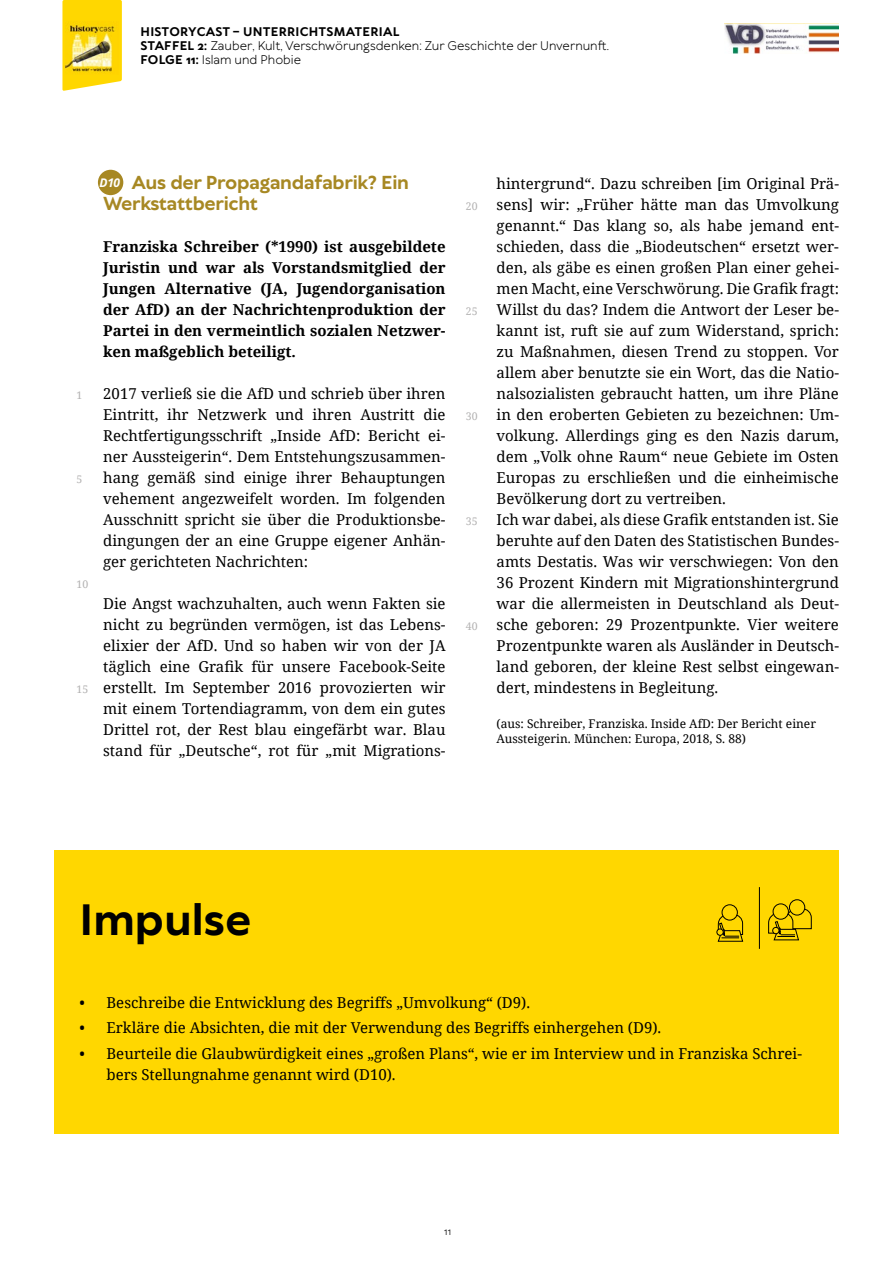
<style>
.page{position:relative;width:893px;height:1263px;background:#fff}
.page>*{position:absolute;margin:0;border:0;box-sizing:border-box;transform-origin:0 0}
.t1{font:700 42px "TT Wellingtons";color:#000}
.t2{font:700 18px/21px "TT Wellingtons";letter-spacing:-.02em;color:#a78823}
.t3{font:15px/21px "Noto Serif";color:#000;text-align:justify}
.t4{font:700 15px/21px "Noto Serif";color:#000;text-align:justify}
.t5{font:12px/14.4px "TT Wellingtons";color:#000}
.t6{font:12px/14.4px "Noto Serif";color:#000}
.t7{font:italic 700 12px "Noto Sans";color:#fff}
.t8{font:10.5px "Noto Serif";color:#b3b2b2}
.t9{font:10.5px "TT Wellingtons";color:#000}
.s1{font-weight:700}
</style>
<div class="page">
<svg style="left:62px;top:0;width:60px;height:91px;background:#fedb21"></svg>
<img style="left:66px;top:22px;width:53px;height:52px">
<img style="left:725px;top:24px;width:114px;height:29px">
<div style="left:98px;top:170px;width:25px;height:25px;background:#a78823;border-radius:50%"></div>
<div style="left:54px;top:851px;width:785px;height:283px;background:#ffd700"></div>
<div style="left:722px;top:904px;width:16px;height:16px;border:1px solid #000;border-radius:50%"></div>
<div style="left:716px;top:928px;width:8px;height:8px;border:1px solid #000;border-radius:50%"></div>
<svg style="left:717px;top:914px;width:27px;height:28px"></svg>
<div style="left:773px;top:903px;width:16px;height:16px;border:1px solid #000;border-radius:50%"></div>
<div style="left:789px;top:899px;width:16px;height:16px;border:1px solid #000;border-radius:50%"></div>
<svg style="left:768px;top:908px;width:44px;height:33px"></svg>
<hr style="left:759px;top:887px;width:1px;height:62px;background:#000">
<p class="t5" style="left:141px;top:24px;width:470px"><span class="s1">HISTORYCAST – UNTERRICHTSMATERIAL<br>STAFFEL 2:</span> Zauber, Kult, Verschwörungsdenken: Zur Geschichte der Unvernunft.<br><span class="s1">FOLGE 11:</span> Islam und Phobie</p>
<p class="t8" style="left:77px;top:388px;width:7px">1</p>
<p class="t8" style="left:77px;top:472px;width:7px">5</p>
<p class="t8" style="left:77px;top:577px;width:13px">10</p>
<p class="t8" style="left:77px;top:682px;width:13px">15</p>
<p class="t2" style="left:103px;top:172px;width:307px;text-indent:29px">Aus der Propagandafabrik? Ein<br>Werkstattbericht</p>
<p class="t4" style="left:103px;top:236px;width:344px">Franziska Schreiber (*1990) ist ausgebildete Juristin und war als Vorstandsmitglied der Jungen Alternative (JA, Jugendorganisation der AfD) an der Nachrichtenproduktion der Partei in den vermeintlich sozialen Netzwer&shy;ken maßgeblich beteiligt.</p>
<p class="t3" style="left:103px;top:383px;width:344px">2017 verließ sie die AfD und schrieb über ihren Eintritt, ihr Netzwerk und ihren Austritt die Rechtfertigungsschrift „Inside AfD: Bericht ei&shy;ner Aussteigerin“. Dem Entstehungszusammen&shy;hang gemäß sind einige ihrer Behauptungen vehement angezweifelt worden. Im folgenden Ausschnitt spricht sie über die Produktionsbe&shy;dingungen der an eine Gruppe eigener Anhän&shy;ger gerichteten Nachrichten:</p>
<p class="t3" style="left:103px;top:593px;width:344px">Die Angst wachzuhalten, auch wenn Fakten sie nicht zu begründen vermögen, ist das Lebens&shy;elixier der AfD. Und so haben wir von der JA täglich eine Grafik für unsere Facebook-Seite erstellt. Im September 2016 provozierten wir mit einem Tortendiagramm, von dem ein gutes Drittel rot, der Rest blau eingefärbt war. Blau stand für „Deutsche“, rot für „mit Migrations-</p>
<p class="t7" style="left:100px;top:174px;width:22px">D10</p>
<p class="t8" style="left:466px;top:199px;width:13px">20</p>
<p class="t8" style="left:466px;top:304px;width:13px">25</p>
<p class="t8" style="left:466px;top:409px;width:13px">30</p>
<p class="t8" style="left:466px;top:514px;width:13px">35</p>
<p class="t8" style="left:466px;top:619px;width:13px">40</p>
<p class="t3" style="left:497px;top:173px;width:344px;text-align:left">hintergrund“. Dazu schreiben [im Original Prä&shy;sens] wir: „Früher hätte man das Umvolkung genannt.“ Das klang so, als habe jemand ent&shy;schieden, dass die „Biodeutschen“ ersetzt wer&shy;den, als gäbe es einen großen Plan einer gehei&shy;men Macht, eine Verschwörung. Die Grafik fragt:<br>Willst du das? Indem die Antwort der Leser be&shy;kannt ist, ruft sie auf zum Widerstand, sprich: zu Maßnahmen, diesen Trend zu stoppen. Vor allem aber benutzte sie ein Wort, das die Natio&shy;nalsozialisten gebraucht hatten, um ihre Pläne in den eroberten Gebieten zu bezeichnen: Um&shy;volkung. Allerdings ging es den Nazis darum, dem „Volk ohne Raum“ neue Gebiete im Osten Europas zu erschließen und die einheimische Bevölkerung dort zu vertreiben.<br>Ich war dabei, als diese Grafik entstanden ist. Sie beruhte auf den Daten des Statistischen Bundes&shy;amts Destatis. Was wir verschwiegen: Von den 36 Prozent Kindern mit Migrationshintergrund war die allermeisten in Deutschland als Deut&shy;sche geboren: 29 Prozentpunkte. Vier weitere Prozentpunkte waren als Ausländer in Deutsch&shy;land geboren, der kleine Rest selbst eingewan&shy;dert, mindestens in Begleitung.</p>
<p class="t6" style="left:497px;top:716px;width:321px">(aus: Schreiber, Franziska. Inside AfD: Der Bericht einer<br>Aussteigerin. München: Europa, 2018, S. 88)</p>
<h1 class="t1" style="left:80px;top:892px;width:173px">Impulse</h1>
<p class="t3" style="left:80px;top:992px;width:452px">• Beschreibe die Entwicklung des Begriffs „Umvolkung“ (D9).</p>
<p class="t3" style="left:80px;top:1017px;width:583px">• Erkläre die Absichten, die mit der Verwendung des Begriffs einhergehen (D9).</p>
<p class="t3" style="left:107px;top:1042px;width:697px;text-indent:-27px">• Beurteile die Glaubwürdigkeit eines „großen Plans“, wie er im Interview und in Franziska Schrei&shy;bers Stellungnahme genannt wird (D10).</p>
<p class="t9" style="left:444px;top:1224px;width:9px">11</p>
</div>
